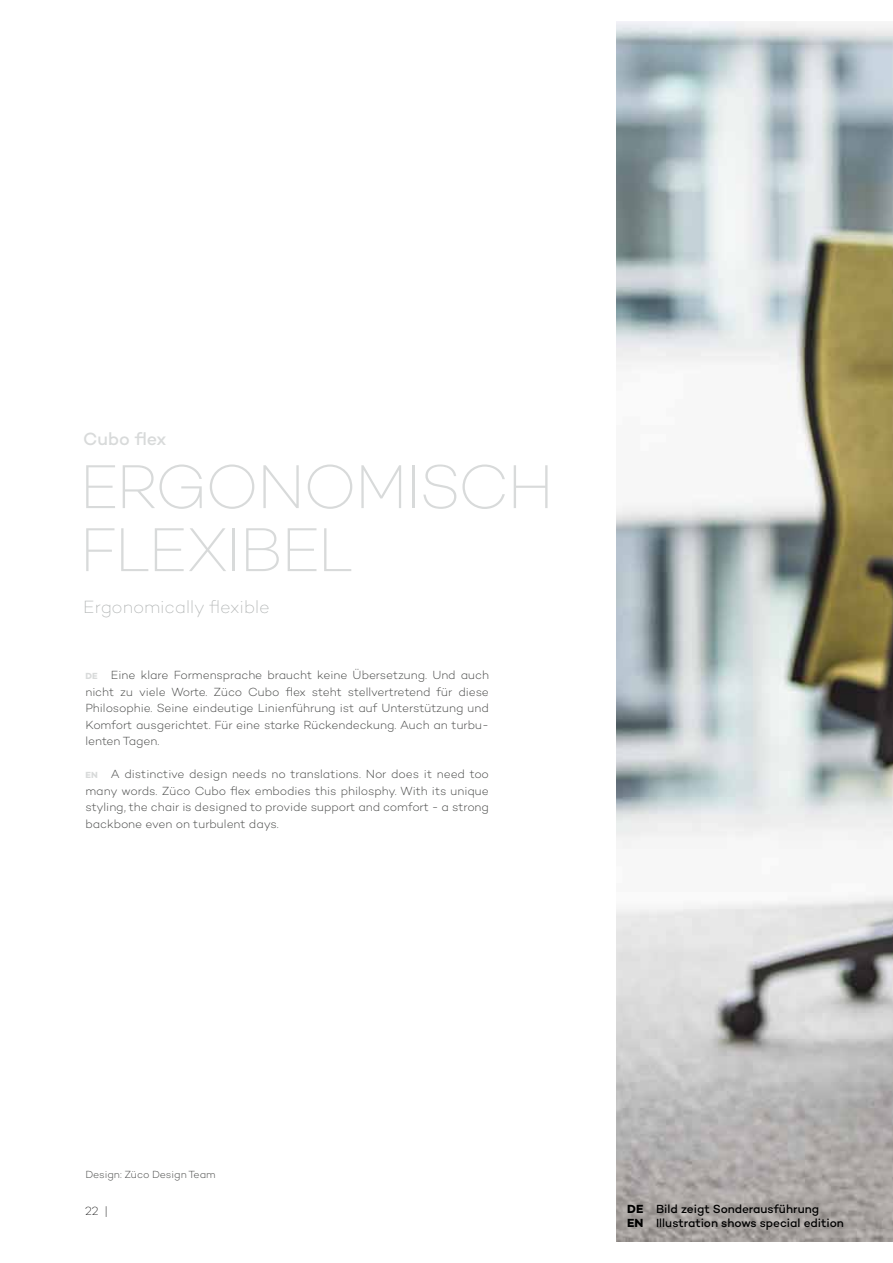
<style>
.page{position:relative;width:893px;height:1263px;background:#fff}
.page>*{position:absolute;margin:0;border:0;box-sizing:border-box;transform-origin:0 0}
.t1{font:200 63px/63px "Campton";letter-spacing:-.04em;color:#d8dada}
.t2{font:200 18px "Campton";letter-spacing:-.005em;color:#b1b4b4}
.t3{font:500 18px "Campton";letter-spacing:-.005em;color:#d8dada}
.t4{font:300 12px/16.5px "Campton";letter-spacing:-.005em;color:#474847;text-align:justify}
.t5{font:500 12px/14.4px "Campton";letter-spacing:-.005em;color:#000}
.t6{font:200 12px "Campton";color:#000}
.t7{font:300 10.5px "Campton";letter-spacing:-.01em;color:#474847}
.s1{font-weight:700;font-size:9px;color:#d8dada}
.s2{font-weight:700}
</style>
<div class="page">
<img style="left:617px;top:21px;width:276px;height:1220px">
<h2 class="t3" style="left:83px;top:428px;width:85px">Cubo flex</h2>
<h1 class="t1" style="left:79px;top:454px;width:477px">ERGONOMISCH<br>FLEXIBEL</h1>
<h2 class="t2" style="left:83px;top:596px;width:188px">Ergonomically flexible</h2>
<p class="t4" style="left:85px;top:666px;width:405px"><span class="s1">DE</span> Eine klare Formensprache braucht keine Übersetzung. Und auch nicht zu viele Worte. Züco Cubo flex steht stellvertretend für diese Philosophie. Seine eindeutige Linienführung ist auf Unterstützung und Komfort ausgerichtet. Für eine starke Rückendeckung. Auch an turbu&shy;lenten Tagen.</p>
<p class="t4" style="left:85px;top:765px;width:405px"><span class="s1">EN</span> A distinctive design needs no translations. Nor does it need too many words. Züco Cubo flex embodies this philosphy. With its unique styling, the chair is designed to provide support and comfort - a strong backbone even on turbulent days.</p>
<p class="t7" style="left:85px;top:1168px;width:132px">Design: Züco Design Team</p>
<p class="t6" style="left:85px;top:1204px;width:25px">22 |</p>
<p class="t5" style="left:627px;top:1201px;width:218px"><span class="s2">DE</span> Bild zeigt Sonderausführung<br><span class="s2">EN</span> Illustration shows special edition</p>
</div>
